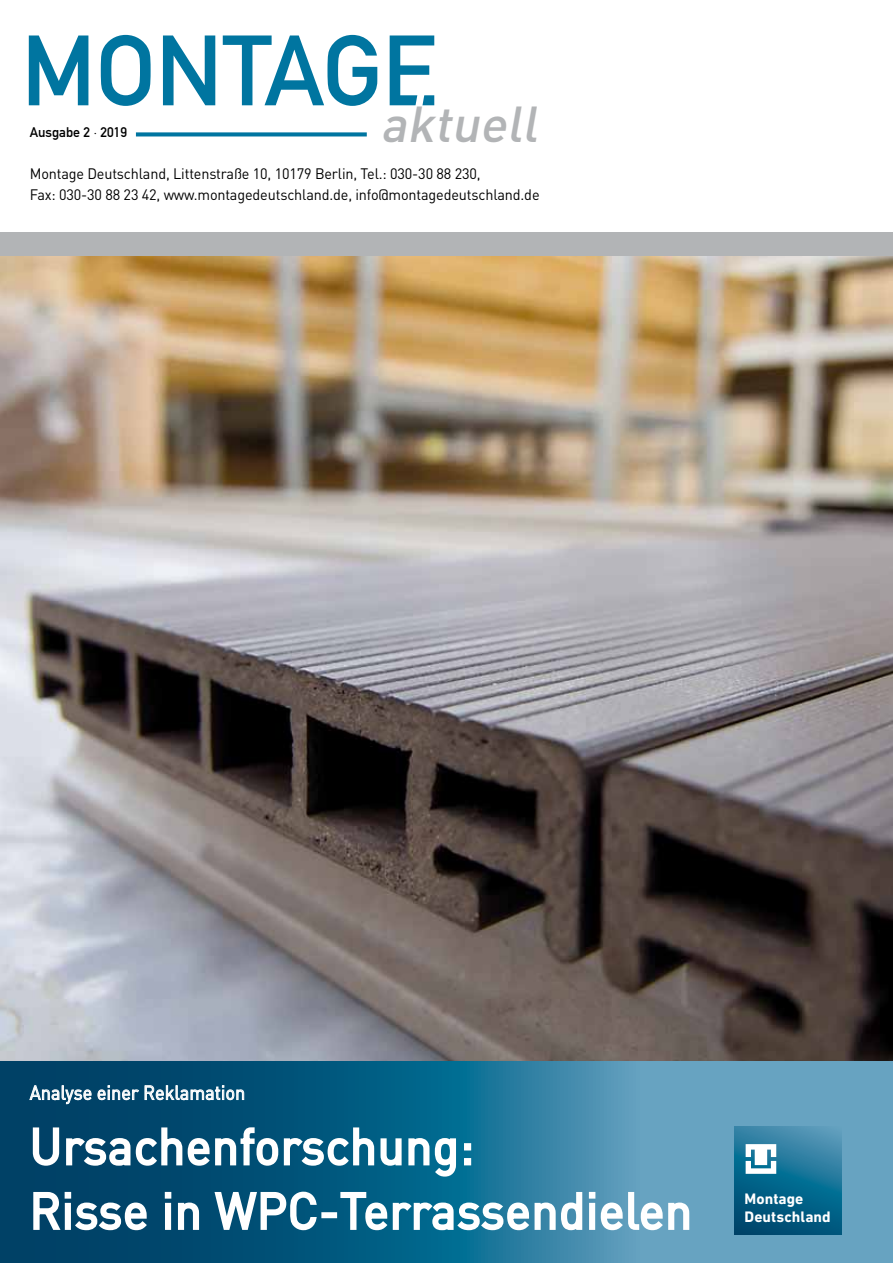
<style>
.page{position:relative;width:893px;height:1263px;background:#fff}
.page>*{position:absolute;margin:0;border:0;box-sizing:border-box;transform-origin:0 0}
.t1{font:98.1px "DIN Mittelschrift Alternate";color:#0075a0}
.t2{font:italic 500 49.8px "DIN";color:#b2b4b6}
.t3{font:49.5px/64.5px "DIN";letter-spacing:.02em;color:#fff;scale:.96 1}
.t4{font:19.5px "DIN";letter-spacing:.005em;color:#fff;scale:.92 1}
.t5{font:700 15.45px/17.7px "DIN Next LT Pro";letter-spacing:.005em;color:#fff}
.t6{font:15px/21px "DIN";letter-spacing:-.01em;color:#000;scale:.96 1}
.t7{font:13.8px "DIN Mittelschrift Alternate";color:#000}
.s1{font-family:"Avant Garde";font-stretch:condensed}
</style>
<div class="page">
<img style="left:0;top:256px;width:893px;height:805px">
<svg style="left:0;top:1061px;width:893px;height:202px;background:#2e7799"></svg>
<svg style="left:29px;top:1085px;width:215px;height:19px;background:#477994"></svg>
<svg style="left:31px;top:1126px;width:426px;height:52px"></svg>
<div style="left:464px;top:1143px;width:7px;height:7px;border:3px solid #fff"></div>
<div style="left:464px;top:1158px;width:7px;height:7px;border:3px solid #fff"></div>
<svg style="left:32px;top:1190px;width:117px;height:42px"></svg>
<svg style="left:165px;top:1192px;width:6px;height:6px"></svg>
<div style="left:165px;top:1203px;width:6px;height:27px;border:3px solid #fff"></div>
<svg style="left:177px;top:1201px;width:23px;height:30px"></svg>
<svg style="left:213px;top:1190px;width:105px;height:43px"></svg>
<div style="left:321px;top:1212px;width:16px;height:6px;border:3px solid #fff"></div>
<svg style="left:339px;top:1190px;width:352px;height:42px"></svg>
<svg style="left:735px;top:1127px;width:107px;height:107px;background:#166c91"></svg>
<svg style="left:746px;top:1144px;width:30px;height:30px"></svg>
<div style="left:0;top:232px;width:893px;height:24px;background:#b2b4b6"></div>
<svg style="left:136px;top:132px;width:231px;height:4px"></svg>
<h1 class="t1" style="left:21px;top:13px;width:417px">MONTAGE</h1>
<p class="t7" style="left:30px;top:124px;width:99px">Ausgabe 2 <span class="s1">·</span> 2019</p>
<h2 class="t2" style="left:380px;top:92px;width:169px">aktuell</h2>
<p class="t6" style="left:30px;top:163px;width:533px">Montage Deutschland, Littenstraße 10, 10179 Berlin, Tel.: 030-30 88 230,<br>Fax: 030-30 88 23 42, www.montagedeutschland.de, info@montagedeutschland.de</p>
<h3 class="t4" style="left:30px;top:1080px;width:236px">Analyse einer Reklamation</h3>
<h3 class="t3" style="left:30px;top:1113px;width:691px">Ursachenforschung:<br>Risse in WPC-Terrassendielen</h3>
<p class="t5" style="left:745px;top:1190px;width:88px">Montage<br>Deutschland</p>
</div>
